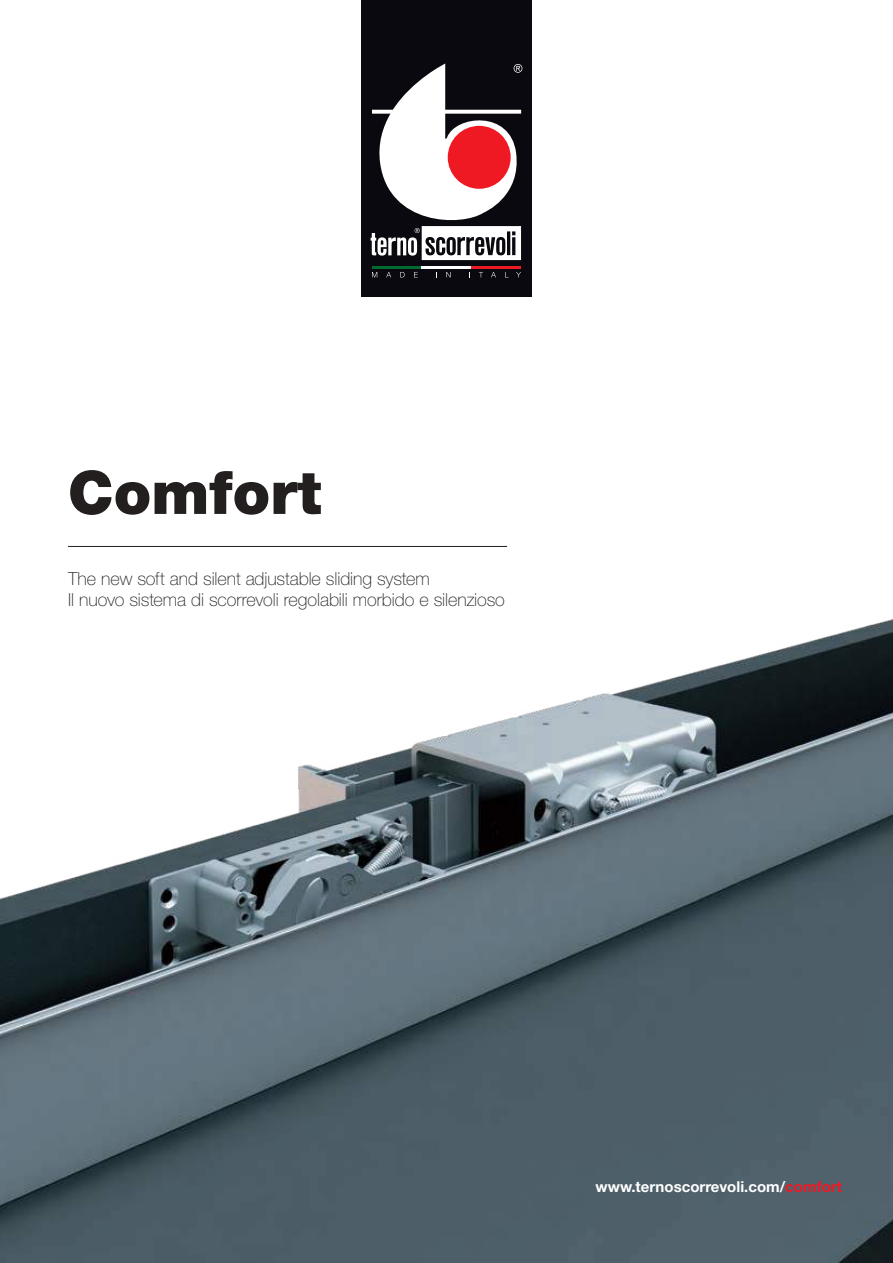
<style>
.page{position:relative;width:893px;height:1263px;background:#fff}
.page>*{position:absolute;margin:0;border:0;box-sizing:border-box;transform-origin:0 0}
.t1{font:900 60px "Helvetica Neue LT Std";color:#241f1f}
.t2{font:100 18px/21.6px "Helvetica Neue LT Std";letter-spacing:-.005em;color:#241f1f}
.t3{font:700 15px "Helvetica Neue LT Std";color:#fff}
.s1{color:#ef1923}
</style>
<div class="page">
<img style="left:0;top:545px;width:893px;height:718px">
<hr style="left:68px;top:546px;width:439px;height:1px;background:#241f1f">
<div style="left:361px;top:0;width:170px;height:297px;background:#09090f"></div>
<svg style="left:371px;top:64px;width:151px;height:196px"></svg>
<hr style="left:372px;top:266px;width:50px;height:2px;background:#006c31">
<hr style="left:422px;top:266px;width:49px;height:2px;background:#fff">
<hr style="left:471px;top:266px;width:50px;height:2px;background:#ef1923">
<svg style="left:372px;top:272px;width:5px;height:5px"></svg>
<svg style="left:386px;top:272px;width:5px;height:5px"></svg>
<svg style="left:400px;top:272px;width:5px;height:5px"></svg>
<svg style="left:446px;top:272px;width:5px;height:5px"></svg>
<svg style="left:479px;top:272px;width:4px;height:5px"></svg>
<svg style="left:491px;top:272px;width:5px;height:5px"></svg>
<svg style="left:516px;top:272px;width:5px;height:5px"></svg>
<h1 class="t1" style="left:68px;top:457px;width:255px">Comfort</h1>
<p class="t2" style="left:68px;top:567px;width:438px">The new soft and silent adjustable sliding system<br>Il nuovo sistema di scorrevoli regolabili morbido e silenzioso</p>
<p class="t3" style="left:596px;top:1177px;width:248px">www.ternoscorrevoli.com/<span class="s1">comfort</span></p>
</div>
